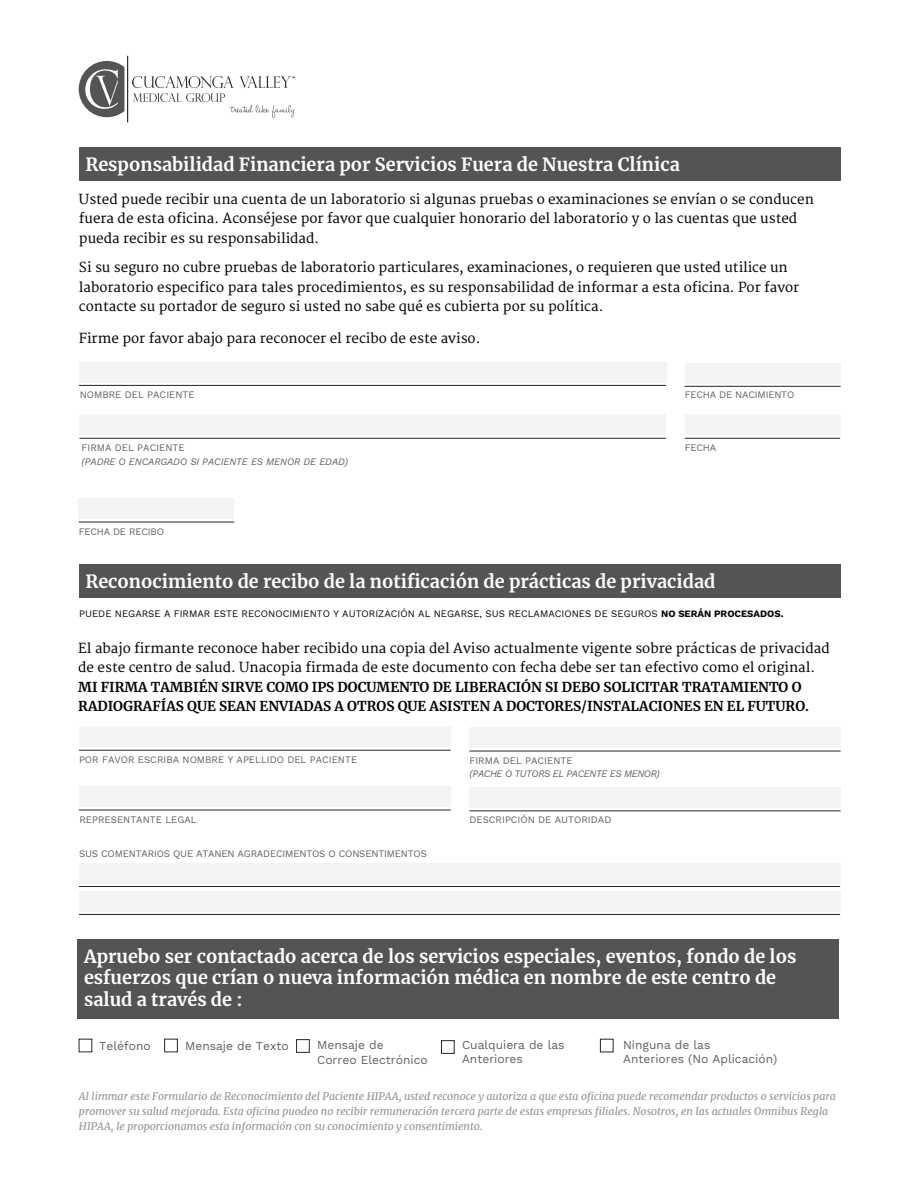
<style>
.page{position:relative;width:918px;height:1188px;background:#fff}
.page>*{position:absolute;margin:0;border:0;box-sizing:border-box;transform-origin:0 0}
.t1{font:700 18px/21.6px "Merriweather";color:#fff}
.t2{font:13.5px/19.5px "Merriweather";color:#040503}
.t3{font:700 13.5px/19.5px "Merriweather";color:#040503}
.t4{font:12px/14.4px "Work Sans";color:#5e5f5f}
.t5{font:italic 10.5px/15px "Merriweather";color:#949494}
.t6{font:9.75px "Work Sans";color:#5e5f5f}
.t7{font:9.75px "Work Sans";color:#040503}
.t8{font:9.75px "Work Sans";letter-spacing:-.02em;color:#5e5f5f}
.t9{font:italic 9.75px "Work Sans";letter-spacing:-.015em;color:#5e5f5f}
.t10{font:italic 9.75px "Work Sans";letter-spacing:-.045em;color:#5e5f5f}
.s1{font-weight:700}
</style>
<div class="page">
<hr style="left:127px;top:56px;width:1px;height:66px;background:#040503">
<svg style="left:79px;top:61px;width:45px;height:56px"></svg>
<svg style="left:132px;top:76px;width:163px;height:42px"></svg>
<div style="left:79px;top:147px;width:762px;height:34px;background:#535453"></div>
<div style="left:79px;top:564px;width:762px;height:34px;background:#535453"></div>
<hr style="left:79px;top:385px;width:587px;height:1px;background:#252626">
<hr style="left:79px;top:810px;width:372px;height:1px;background:#252626">
<hr style="left:79px;top:750px;width:372px;height:1px;background:#252626">
<hr style="left:79px;top:886px;width:761px;height:1px;background:#252626">
<hr style="left:79px;top:914px;width:761px;height:1px;background:#252626">
<hr style="left:685px;top:386px;width:156px;height:1px;background:#252626">
<hr style="left:469px;top:811px;width:372px;height:1px;background:#252626">
<div style="left:164px;top:1039px;width:14px;height:13px;border:1px solid #252626"></div>
<div style="left:296px;top:1039px;width:14px;height:14px;border:1px solid #252626"></div>
<div style="left:441px;top:1040px;width:14px;height:14px;border:1px solid #252626"></div>
<div style="left:600px;top:1039px;width:14px;height:13px;border:1px solid #252626"></div>
<hr style="left:79px;top:438px;width:587px;height:1px;background:#252626">
<hr style="left:469px;top:751px;width:372px;height:1px;background:#252626">
<hr style="left:685px;top:438px;width:155px;height:1px;background:#252626">
<hr style="left:79px;top:522px;width:155px;height:1px;background:#252626">
<div style="left:77px;top:939px;width:762px;height:79px;background:#535453"></div>
<div style="left:79px;top:498px;width:155px;height:21px;background:#f3f4f5"></div>
<div style="left:79px;top:362px;width:587px;height:20px;background:#f3f4f5"></div>
<div style="left:79px;top:787px;width:372px;height:20px;background:#f3f4f5"></div>
<div style="left:79px;top:727px;width:372px;height:20px;background:#f3f4f5"></div>
<div style="left:79px;top:863px;width:761px;height:20px;background:#f3f4f5"></div>
<div style="left:79px;top:891px;width:761px;height:20px;background:#f3f4f5"></div>
<div style="left:685px;top:363px;width:156px;height:20px;background:#f3f4f5"></div>
<div style="left:469px;top:788px;width:372px;height:20px;background:#f3f4f5"></div>
<div style="left:79px;top:415px;width:587px;height:20px;background:#f3f4f5"></div>
<div style="left:469px;top:727px;width:372px;height:21px;background:#f3f4f5"></div>
<div style="left:685px;top:415px;width:156px;height:20px;background:#f3f4f5"></div>
<h1 class="t1" style="left:85px;top:153px;width:596px">Responsabilidad Financiera por Servicios Fuera de Nuestra Clínica</h1>
<p class="t2" style="left:79px;top:190px;width:736px">Usted puede recibir una cuenta de un laboratorio si algunas pruebas o examinaciones se envían o se conducen fuera de esta oficina. Aconséjese por favor que cualquier honorario del laboratorio y o las cuentas que usted pueda recibir es su responsabilidad.</p>
<p class="t2" style="left:79px;top:258px;width:722px">Si su seguro no cubre pruebas de laboratorio particulares, examinaciones, o requieren que usted utilice un laboratorio especifico para tales procedimientos, es su responsabilidad de informar a esta oficina. Por favor contacte su portador de seguro si usted no sabe qué es cubierta por su política.</p>
<p class="t2" style="left:79px;top:329px;width:403px">Firme por favor abajo para reconocer el recibo de este aviso.</p>
<p class="t6" style="left:80px;top:389px;width:117px">NOMBRE DEL PACIENTE</p>
<p class="t6" style="left:82px;top:442px;width:105px">FIRMA DEL PACIENTE</p>
<p class="t9" style="left:82px;top:454px;width:268px">(PADRE O ENCARGADO SI PACIENTE ES MENOR DE EDAD)</p>
<p class="t8" style="left:79px;top:526px;width:87px">FECHA DE RECIBO</p>
<p class="t8" style="left:685px;top:389px;width:111px">FECHA DE NACIMIENTO</p>
<p class="t6" style="left:685px;top:442px;width:33px">FECHA</p>
<h1 class="t1" style="left:85px;top:570px;width:632px">Reconocimiento de recibo de la notificación de prácticas de privacidad</h1>
<p class="t7" style="left:79px;top:608px;width:706px">PUEDE NEGARSE A FIRMAR ESTE RECONOCIMIENTO Y AUTORIZACIÓN AL NEGARSE, SUS RECLAMACIONES DE SEGUROS <span class="s1">NO SERÁN PROCESADOS.</span></p>
<p class="t2" style="left:78px;top:639px;width:753px">El abajo firmante reconoce haber recibido una copia del Aviso actualmente vigente sobre prácticas de privacidad de este centro de salud. Unacopia firmada de este documento con fecha debe ser tan efectivo como el original.</p>
<p class="t3" style="left:78px;top:677px;width:732px">MI FIRMA TAMBIÉN SIRVE COMO IPS DOCUMENTO DE LIBERACIÓN SI DEBO SOLICITAR TRATAMIENTO O<br>RADIOGRAFÍAS QUE SEAN ENVIADAS A OTROS QUE ASISTEN A DOCTORES/INSTALACIONES EN EL FUTURO.</p>
<p class="t6" style="left:79px;top:754px;width:280px">POR FAVOR ESCRIBA NOMBRE Y APELLIDO DEL PACIENTE</p>
<p class="t6" style="left:79px;top:814px;width:119px">REPRESENTANTE LEGAL</p>
<p class="t8" style="left:79px;top:848px;width:349px">SUS COMENTARIOS QUE ATANEN AGRADECIMENTOS O CONSENTIMENTOS</p>
<p class="t6" style="left:469px;top:755px;width:105px">FIRMA DEL PACIENTE</p>
<p class="t10" style="left:469px;top:767px;width:192px">(PACHE O TUTORS EL PACENTE ES MENOR)</p>
<p class="t6" style="left:469px;top:814px;width:143px">DESCRIPCIÓN DE AUTORIDAD</p>
<h1 class="t1" style="left:84px;top:945px;width:714px">Apruebo ser contactado acerca de los servicios especiales, eventos, fondo de los esfuerzos que crían o nueva información médica en nombre de este centro de salud a través de :</h1>
<p class="t4" style="left:99px;top:1040px;width:53px">Teléfono</p>
<p class="t4" style="left:185px;top:1040px;width:105px">Mensaje de Texto</p>
<p class="t4" style="left:462px;top:1038px;width:104px">Cualquiera de las<br>Anteriores</p>
<p class="t4" style="left:623px;top:1038px;width:156px">Ninguna de las<br>Anteriores (No Aplicación)</p>
<p class="t4" style="left:317px;top:1039px;width:112px">Mensaje de<br>Correo Electrónico</p>
<p class="t5" style="left:79px;top:1088px;width:758px">Al limmar este Formulario de Reconocimiento del Paciente HIPAA, usted reconoce y autoriza a que esta oficina puede recomendar productos o servicios para promover su salud mejorada. Esta oficina puodeo no recibir remuneración tercera parte de estas empresas filiales. Nosotros, en las actuales Omnibus Regla<br>HIPAA, le proporcionamos esta información con su conocimiento y consentimiento.</p>
</div>
